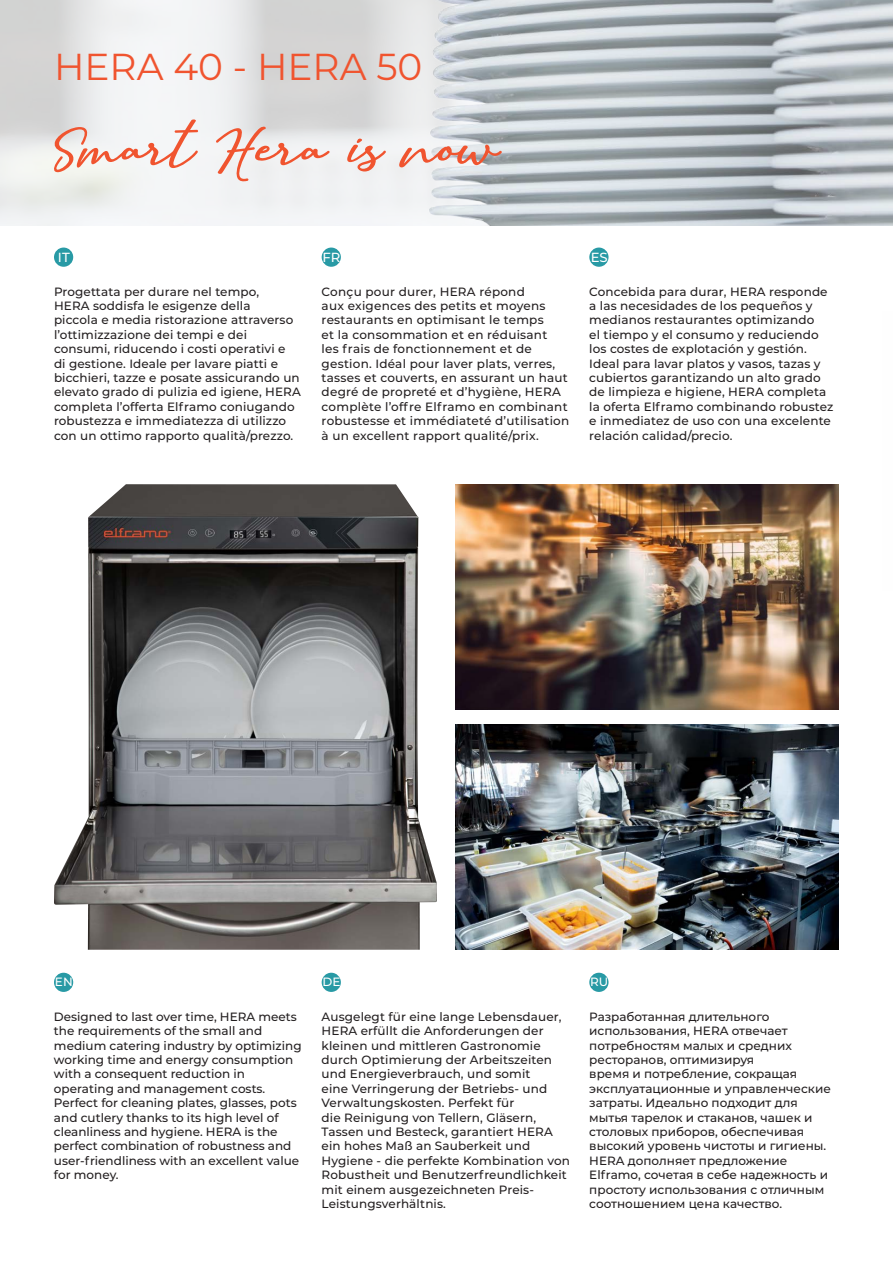
<style>
.page{position:relative;width:893px;height:1263px;background:#fff}
.page>*{position:absolute;margin:0;border:0;box-sizing:border-box;transform-origin:0 0}
.t1{font:76.5px "Sallim";color:#f0542f}
.t2{font:37.5px "Montserrat";color:#f0542f}
.t3{font:500 13.2px "Montserrat";color:#fff}
.t4{font:500 12px/14.4px "Montserrat";letter-spacing:.01em;color:#231f20}
.t5{font:500 12px "Montserrat";color:#fff}
</style>
<div class="page">
<img style="left:54px;top:484px;width:383px;height:466px">
<img style="left:455px;top:484px;width:384px;height:226px">
<img style="left:0;top:0;width:893px;height:225px">
<img style="left:455px;top:724px;width:384px;height:226px">
<div style="left:54px;top:248px;width:19px;height:19px;background:#289aa5;border-radius:50%"></div>
<div style="left:322px;top:248px;width:19px;height:19px;background:#289aa5;border-radius:50%"></div>
<div style="left:589px;top:248px;width:19px;height:19px;background:#289aa5;border-radius:50%"></div>
<div style="left:54px;top:973px;width:19px;height:19px;background:#289aa5;border-radius:50%"></div>
<div style="left:322px;top:973px;width:19px;height:19px;background:#289aa5;border-radius:50%"></div>
<div style="left:589px;top:973px;width:19px;height:19px;background:#289aa5;border-radius:50%"></div>
<h2 class="t2" style="left:54px;top:41px;width:370px">HERA 40 - HERA 50</h2>
<h1 class="t1" style="left:54px;top:109px;width:447px">Smart Hera is now</h1>
<p class="t3" style="left:58px;top:248px;width:13px">IT</p>
<p class="t4" style="left:54px;top:284px;width:248px">Progettata per durare nel tempo,<br>HERA soddisfa le esigenze della<br>piccola e media ristorazione attraverso l’ottimizzazione dei tempi e dei consumi, riducendo i costi operativi e<br>di gestione. Ideale per lavare piatti e bicchieri, tazze e posate assicurando un elevato grado di pulizia ed igiene, HERA completa l’offerta Elframo coniugando robustezza e immediatezza di utilizzo con un ottimo rapporto qualità/prezzo.</p>
<p class="t3" style="left:323px;top:248px;width:19px">FR</p>
<p class="t4" style="left:322px;top:284px;width:249px">Conçu pour durer, HERA répond<br>aux exigences des petits et moyens restaurants en optimisant le temps<br>et la consommation et en réduisant<br>les frais de fonctionnement et de gestion. Idéal pour laver plats, verres, tasses et couverts, en assurant un haut degré de propreté et d’hygiène, HERA complète l’offre Elframo en combinant robustesse et immédiateté d’utilisation à un excellent rapport qualité/prix.</p>
<p class="t3" style="left:591px;top:248px;width:19px">ES</p>
<p class="t4" style="left:589px;top:284px;width:245px">Concebida para durar, HERA responde a las necesidades de los pequeños y medianos restaurantes optimizando<br>el tiempo y el consumo y reduciendo los costes de explotación y gestión.<br>Ideal para lavar platos y vasos, tazas y cubiertos garantizando un alto grado de limpieza e higiene, HERA completa la oferta Elframo combinando robustez e inmediatez de uso con una excelente relación calidad/precio.</p>
<p class="t5" style="left:55px;top:974px;width:19px">EN</p>
<p class="t4" style="left:54px;top:1009px;width:249px">Designed to last over time, HERA meets the requirements of the small and medium catering industry by optimizing working time and energy consumption with a consequent reduction in operating and management costs.<br>Perfect for cleaning plates, glasses, pots and cutlery thanks to its high level of cleanliness and hygiene. HERA is the perfect combination of robustness and user-friendliness with an excellent value for money.</p>
<p class="t5" style="left:323px;top:974px;width:19px">DE</p>
<p class="t4" style="left:322px;top:1009px;width:250px">Ausgelegt für eine lange Lebensdauer, HERA erfüllt die Anforderungen der kleinen und mittleren Gastronomie durch Optimierung der Arbeitszeiten und Energieverbrauch, und somit<br>eine Verringerung der Betriebs- und Verwaltungskosten. Perfekt für<br>die Reinigung von Tellern, Gläsern, Tassen und Besteck, garantiert HERA ein hohes Maß an Sauberkeit und Hygiene - die perfekte Kombination von Robustheit und Benutzerfreundlichkeit mit einem ausgezeichneten Preis-Leistungsverhältnis.</p>
<p class="t5" style="left:590px;top:974px;width:20px">RU</p>
<p class="t4" style="left:589px;top:1009px;width:243px">Разработанная длительного использования, HERA отвечает потребностям малых и средних ресторанов, оптимизируя<br>время и потребление, сокращая эксплуатационные и управленческие затраты. Идеально подходит для мытья тарелок и стаканов, чашек и столовых приборов, обеспечивая высокий уровень чистоты и гигиены.<br>HERA дополняет предложение<br>Elframo, сочетая в себе надежность и простоту использования с отличным соотношением цена качество.</p>
</div>
